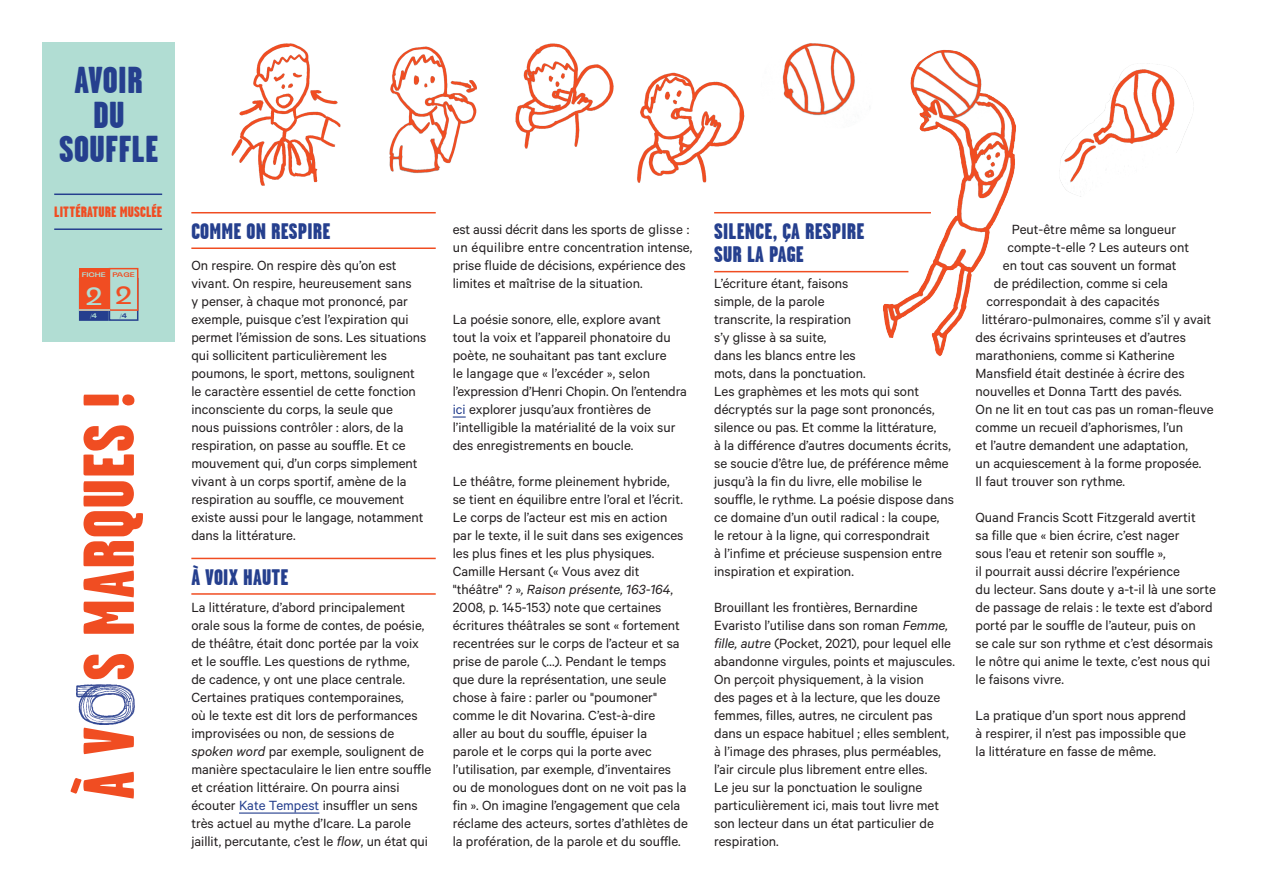
<style>
.page{position:relative;width:1263px;height:893px;background:#fff}
.page>*{position:absolute;margin:0;border:0;box-sizing:border-box;transform-origin:0 0}
.t1{font:900 72px "Garage Gothic";letter-spacing:.01em;color:#f04d22}
.t2{font:900 37.5px/34.5px "Garage Gothic";letter-spacing:.01em;color:#253f8e;text-align:center}
.t3{font:900 22.5px/23.4px "Garage Gothic";letter-spacing:.01em;color:#253f8e}
.t4{font:22.5px "Sporting Grotesque";color:#b1ddd3}
.t5{font:15px/18px "Calibre";color:#231f20}
.t6{font:900 15px "Garage Gothic";letter-spacing:.01em;color:#f04d22}
.t7{font:700 6px "Sporting Grotesque";color:#b1ddd3}
.t8{font:700 6px "Sporting Grotesque";color:#253f8e}
.s1{color:#f04d22}
.s2{font-style:italic}
.s3{color:#253f8e}
</style>
<div class="page">
<div style="left:43px;top:42px;width:132px;height:300px;background:#b1ddd3"></div>
<hr style="left:191px;top:212px;width:245px;height:1px;background:#f04d22">
<hr style="left:191px;top:247px;width:245px;height:2px;background:#f04d22">
<hr style="left:191px;top:558px;width:245px;height:1px;background:#f04d22">
<hr style="left:191px;top:593px;width:245px;height:2px;background:#f04d22">
<hr style="left:239px;top:812px;width:80px;height:2px;background:#253f8e">
<svg style="left:453px;top:416px;width:13px;height:2px"></svg>
<img style="left:205px;top:43px;width:989px;height:313px">
<div style="left:109px;top:278px;width:29px;height:43px;background:#b1ddd3;border:2px solid #253f8e"></div>
<div style="left:79px;top:278px;width:30px;height:43px;background:#253f8e;border:2px solid #253f8e"></div>
<div style="left:79px;top:268px;width:30px;height:43px;background:#f04d22"></div>
<div style="left:109px;top:269px;width:29px;height:41px;background:#b1ddd3"></div>
<div style="left:109px;top:268px;width:29px;height:43px;border:2px solid #f04d22"></div>
<hr style="left:79px;top:309px;width:31px;height:2px;background:#b1ddd3">
<hr style="left:54px;top:194px;width:108px;height:1px;background:#253f8e">
<hr style="left:54px;top:228px;width:108px;height:2px;background:#253f8e">
<img style="left:76px;top:684px;width:59px;height:41px">
<h2 class="t2" style="left:59px;top:63px;width:101px">AVOIR<br>DU<br>SOUFFLE</h2>
<p class="t6" style="left:54px;top:203px;width:109px">LITTÉRATURE MUSCLÉE</p>
<p class="t7" style="left:82px;top:272px;width:54px">FICHE <span class="s1">PAGE</span></p>
<p class="t7" style="left:90px;top:312px;width:8px">/4</p>
<p class="t8" style="left:120px;top:312px;width:8px">/4</p>
<h3 class="t4" style="left:85px;top:284px;width:49px">2 <span class="s1">2</span></h3>
<h1 class="t1" style="left:69px;top:799px;width:409px;rotate:-90deg">À V S MARQUES !</h1>
<h3 class="t3" style="left:191px;top:219px;width:141px">COMME ON RESPIRE</h3>
<p class="t5" style="left:191px;top:256px;width:237px">On respire. On respire dès qu’on est vivant. On respire, heureusement sans<br>y penser, à chaque mot prononcé, par exemple, puisque c’est l’expiration qui permet l’émission de sons. Les situations qui sollicitent particulièrement les poumons, le sport, mettons, soulignent le caractère essentiel de cette fonction inconsciente du corps, la seule que<br>nous puissions contrôler : alors, de la respiration, on passe au souffle. Et ce mouvement qui, d’un corps simplement vivant à un corps sportif, amène de la respiration au souffle, ce mouvement existe aussi pour le langage, notamment dans la littérature.</p>
<h3 class="t3" style="left:191px;top:565px;width:98px">À VOIX HAUTE</h3>
<p class="t5" style="left:191px;top:598px;width:241px">La littérature, d’abord principalement orale sous la forme de contes, de poésie, de théâtre, était donc portée par la voix et le souffle. Les questions de rythme,<br>de cadence, y ont une place centrale.<br>Certaines pratiques contemporaines,<br>où le texte est dit lors de performances improvisées ou non, de sessions de <span class="s2">spoken word</span> par exemple, soulignent de manière spectaculaire le lien entre souffle et création littéraire. On pourra ainsi écouter <span class="s3">Kate Tempest</span> insuffler un sens très actuel au mythe d’Icare. La parole jaillit, percutante, c’est le <span class="s2">flow</span>, un état qui</p>
<p class="t5" style="left:453px;top:220px;width:241px">est aussi décrit dans les sports de glisse : un équilibre entre concentration intense, prise fluide de décisions, expérience des limites et maîtrise de la situation.</p>
<p class="t5" style="left:453px;top:310px;width:236px">La poésie sonore, elle, explore avant tout la voix et l’appareil phonatoire du poète, ne souhaitant pas tant exclure<br>le langage que « l’excéder », selon l’expression d’Henri Chopin. On l’entendra <span class="s3">ici</span> explorer jusqu’aux frontières de l’intelligible la matérialité de la voix sur des enregistrements en boucle.</p>
<p class="t5" style="left:453px;top:472px;width:237px">Le théâtre, forme pleinement hybride,<br>se tient en équilibre entre l’oral et l’écrit.<br>Le corps de l’acteur est mis en action par le texte, il le suit dans ses exigences les plus fines et les plus physiques.<br>Camille Hersant (« Vous avez dit "théâtre" ? »<span class="s2">, Raison présente, 163-164</span>, 2008, p. 145-153) note que certaines écritures théâtrales se sont « fortement recentrées sur le corps de l’acteur et sa prise de parole (…). Pendant le temps que dure la représentation, une seule chose à faire : parler ou "poumoner" comme le dit Novarina. C’est-à-dire<br>aller au bout du souffle, épuiser la<br>parole et le corps qui la porte avec l’utilisation, par exemple, d’inventaires ou de monologues dont on ne voit pas la fin ». On imagine l’engagement que cela réclame des acteurs, sortes d’athlètes de la profération, de la parole et du souffle.</p>
<h3 class="t3" style="left:714px;top:219px;width:152px">SILENCE, ÇA RESPIRE<br>SUR LA PAGE</h3>
<p class="t5" style="left:714px;top:274px;width:241px">L’écriture étant, faisons<br>simple, de la parole<br>transcrite, la respiration<br>s’y glisse à sa suite,<br>dans les blancs entre les<br>mots, dans la ponctuation.<br>Les graphèmes et les mots qui sont décryptés sur la page sont prononcés, silence ou pas. Et comme la littérature,<br>à la différence d’autres documents écrits, se soucie d’être lue, de préférence même jusqu’à la fin du livre, elle mobilise le souffle, le rythme. La poésie dispose dans ce domaine d’un outil radical : la coupe,<br>le retour à la ligne, qui correspondrait<br>à l’infime et précieuse suspension entre inspiration et expiration.</p>
<p class="t5" style="left:714px;top:598px;width:242px">Brouillant les frontières, Bernardine Evaristo l’utilise dans son roman <span class="s2">Femme, fille, autre</span> (Pocket, 2021), pour lequel elle abandonne virgules, points et majuscules.<br>On perçoit physiquement, à la vision<br>des pages et à la lecture, que les douze femmes, filles, autres, ne circulent pas dans un espace habituel ; elles semblent, à l’image des phrases, plus perméables, l’air circule plus librement entre elles.<br>Le jeu sur la ponctuation le souligne particulièrement ici, mais tout livre met son lecteur dans un état particulier de respiration.</p>
<p class="t5" style="left:1012px;top:220px;width:166px">Peut-être même sa longueur</p>
<p class="t5" style="left:1007px;top:238px;width:183px">compte-t-elle ? Les auteurs ont</p>
<p class="t5" style="left:1003px;top:256px;width:175px">en tout cas souvent un format</p>
<p class="t5" style="left:994px;top:274px;width:175px">de prédilection, comme si cela</p>
<p class="t5" style="left:986px;top:292px;width:175px">correspondait à des capacités</p>
<p class="t5" style="left:982px;top:310px;width:231px">littéraro-pulmonaires, comme s’il y avait</p>
<p class="t5" style="left:975px;top:328px;width:212px">des écrivains sprinteuses et d’autres</p>
<p class="t5" style="left:975px;top:346px;width:201px">marathoniens, comme si Katherine</p>
<p class="t5" style="left:975px;top:364px;width:211px">Mansfield était destinée à écrire des</p>
<p class="t5" style="left:975px;top:382px;width:208px">nouvelles et Donna Tartt des pavés.</p>
<p class="t5" style="left:975px;top:400px;width:240px">On ne lit en tout cas pas un roman-fleuve</p>
<p class="t5" style="left:975px;top:418px;width:209px">comme un recueil d’aphorismes, l’un</p>
<p class="t5" style="left:975px;top:436px;width:214px">et l’autre demandent une adaptation,</p>
<p class="t5" style="left:975px;top:454px;width:227px">un acquiescement à la forme proposée.</p>
<p class="t5" style="left:975px;top:472px;width:151px">Il faut trouver son rythme.</p>
<p class="t5" style="left:975px;top:508px;width:242px">Quand Francis Scott Fitzgerald avertit<br>sa fille que « bien écrire, c’est nager<br>sous l’eau et retenir son souffle »,<br>il pourrait aussi décrire l’expérience<br>du lecteur. Sans doute y a-t-il là une sorte de passage de relais : le texte est d’abord porté par le souffle de l’auteur, puis on<br>se cale sur son rythme et c’est désormais le nôtre qui anime le texte, c’est nous qui le faisons vivre.</p>
<p class="t5" style="left:975px;top:706px;width:212px;text-align:justify">La pratique d’un sport nous apprend à respirer, il n’est pas impossible que la littérature en fasse de même.</p>
</div>
